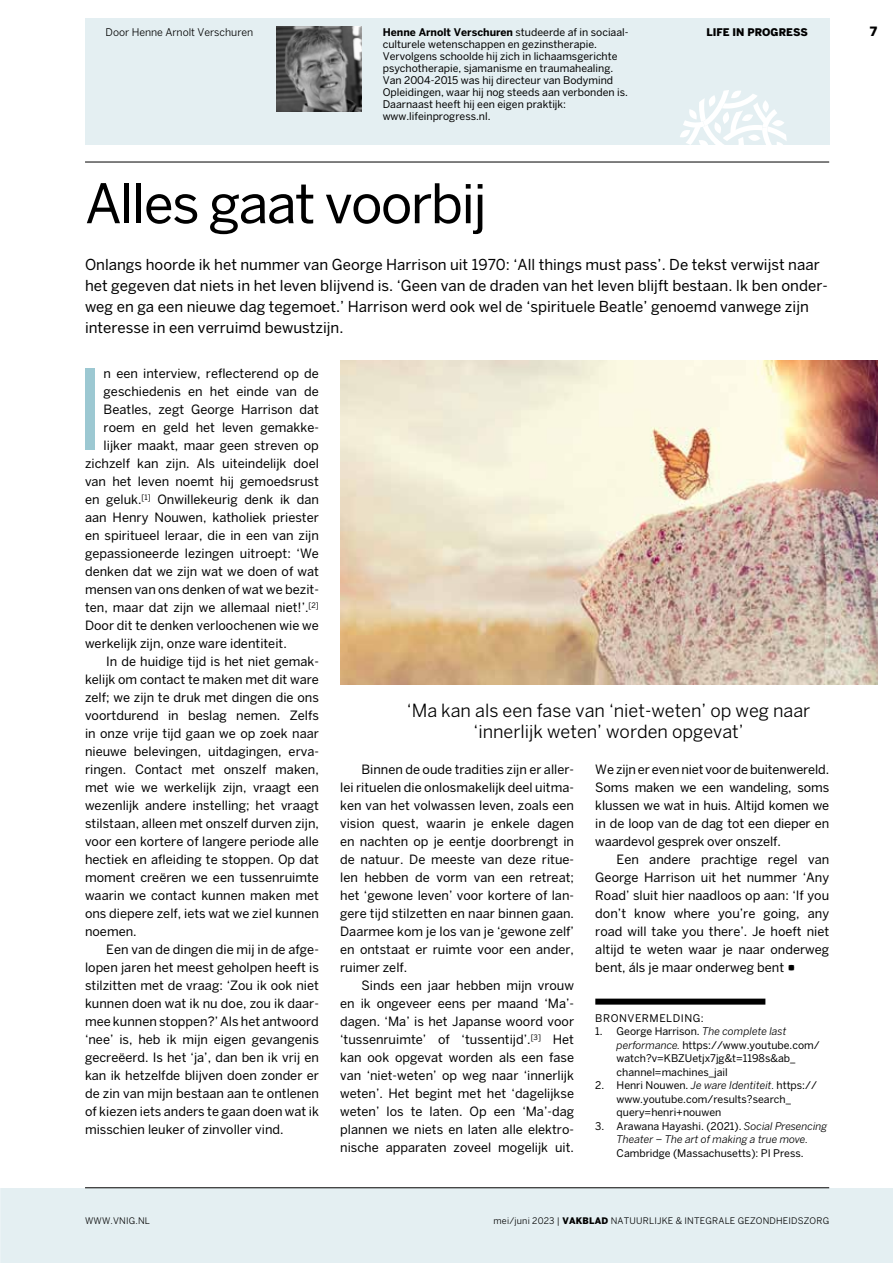
<style>
.page{position:relative;width:893px;height:1263px;background:#fff}
.page>*{position:absolute;margin:0;border:0;box-sizing:border-box;transform-origin:0 0}
.t1{font:110.1px "Benton Sans";color:#9cc8d2}
.t2{font:54px "Benton Sans";letter-spacing:-.03em;color:#000}
.t3{font:18px/21px "Benton Sans";color:#000;text-align:center}
.t4{font:15px/21px "Benton Sans";color:#000}
.t5{font:12.75px/18px "Benton Sans";color:#000;text-align:justify}
.t6{font:900 12.75px "Benton Sans";color:#000}
.t7{font:10.5px/12px "Benton Sans";color:#000}
.t8{font:italic 10.5px/13.5px "Benton Sans";color:#000;text-align:center}
.t9{font:700 10.5px "Benton Sans";color:#000}
.t10{font:10.5px "Benton Sans";color:#000}
.t11{font:10.5px "Benton Sans";letter-spacing:.05em;color:#000}
.t12{font:900 10.5px "Benton Sans";color:#000}
.t13{font:9px "Benton Sans";letter-spacing:.02em;color:#000}
.t14{font:500 9px "Benton Sans";color:#000}
.s1{font-weight:400}
.s2{font-style:italic}
.s3{font-style:normal}
.s4{font-weight:900}
</style>
<div class="page">
<div style="left:595px;top:998px;width:170px;height:6px;background:#000"></div>
<div style="left:0;top:1188px;width:893px;height:75px;background:#e4eff2"></div>
<hr style="left:85px;top:1187px;width:744px;height:1px;background:#000">
<div style="left:85px;top:18px;width:744px;height:126px;background:#e4eff2"></div>
<hr style="left:85px;top:162px;width:744px;height:1px;background:#000">
<svg style="left:680px;top:90px;width:107px;height:55px"></svg>
<img style="left:276px;top:27px;width:85px;height:85px">
<img style="left:340px;top:360px;width:537px;height:324px">
<hr style="left:0;top:0;width:1px;height:58px;background:#1a3a88">
<p class="t10" style="left:106px;top:26px;width:149px">Door Henne Arnolt Verschuren</p>
<p class="t9" style="left:383px;top:26px;width:247px">Henne Arnolt Verschuren <span class="s1">studeerde af in sociaal-</span></p>
<p class="t12" style="left:706px;top:26px;width:103px">LIFE IN PROGRESS</p>
<p class="t7" style="left:383px;top:38px;width:247px">culturele wetenschappen en gezinstherapie.<br>Vervolgens schoolde hij zich in lichaamsgerichte psychotherapie, sjamanisme en traumahealing.<br>Van 2004-2015 was hij directeur van Bodymind Opleidingen, waar hij nog steeds aan verbonden is.<br>Daarnaast heeft hij een eigen praktijk: www.lifeinprogress.nl.</p>
<h2 class="t2" style="left:85px;top:172px;width:403px">Alles gaat voorbij</h2>
<p class="t4" style="left:85px;top:254px;width:744px">Onlangs hoorde ik het nummer van George Harrison uit 1970: ‘All things must pass’. De tekst verwijst naar het gegeven dat niets in het leven blijvend is. ‘Geen van de draden van het leven blijft bestaan. Ik ben onder&shy;weg en ga een nieuwe dag tegemoet.’ Harrison werd ook wel de ‘spirituele Beatle’ genoemd vanwege zijn interesse in een verruimd bewustzijn.</p>
<h1 class="t1" style="left:74px;top:345px;width:33px">I</h1>
<p class="t5" style="left:104px;top:364px;width:217px">n een interview, reflecterend op de</p>
<p class="t5" style="left:104px;top:382px;width:217px">geschiedenis en het einde van de</p>
<p class="t5" style="left:104px;top:400px;width:217px">Beatles, zegt George Harrison dat</p>
<p class="t5" style="left:104px;top:418px;width:217px">roem en geld het leven gemakke-</p>
<p class="t5" style="left:104px;top:436px;width:217px">lijker maakt, maar geen streven op</p>
<p class="t5" style="left:85px;top:454px;width:235px">zichzelf kan zijn. Als uiteindelijk doel</p>
<p class="t5" style="left:85px;top:472px;width:235px">van het leven noemt hij gemoedsrust</p>
<p class="t5" style="left:85px;top:490px;width:235px">en geluk.<sup>[1]</sup> Onwillekeurig denk ik dan</p>
<p class="t5" style="left:85px;top:508px;width:235px">aan Henry Nouwen, katholiek priester</p>
<p class="t5" style="left:85px;top:526px;width:235px">en spiritueel leraar, die in een van zijn</p>
<p class="t5" style="left:85px;top:544px;width:235px">gepassioneerde lezingen uitroept: ‘We</p>
<p class="t5" style="left:85px;top:562px;width:235px">denken dat we zijn wat we doen of wat</p>
<p class="t5" style="left:85px;top:580px;width:235px">mensen van ons denken of wat we bezit-</p>
<p class="t5" style="left:85px;top:598px;width:235px">ten, maar dat zijn we allemaal niet!’.<sup>[2]</sup></p>
<p class="t5" style="left:85px;top:616px;width:235px">Door dit te denken verloochenen wie we</p>
<p class="t5" style="left:85px;top:634px;width:203px">werkelijk zijn, onze ware identiteit.</p>
<p class="t5" style="left:106px;top:652px;width:214px">In de huidige tijd is het niet gemak-</p>
<p class="t5" style="left:85px;top:670px;width:235px">kelijk om contact te maken met dit ware</p>
<p class="t5" style="left:85px;top:688px;width:235px">zelf; we zijn te druk met dingen die ons</p>
<p class="t5" style="left:85px;top:706px;width:235px">voortdurend in beslag nemen. Zelfs</p>
<p class="t5" style="left:85px;top:724px;width:235px">in onze vrije tijd gaan we op zoek naar</p>
<p class="t5" style="left:85px;top:742px;width:235px">nieuwe belevingen, uitdagingen, erva-</p>
<p class="t5" style="left:85px;top:760px;width:235px">ringen. Contact met onszelf maken,</p>
<p class="t5" style="left:85px;top:778px;width:235px">met wie we werkelijk zijn, vraagt een</p>
<p class="t5" style="left:85px;top:796px;width:235px">wezenlijk andere instelling; het vraagt</p>
<p class="t5" style="left:85px;top:814px;width:235px">stilstaan, alleen met onszelf durven zijn,</p>
<p class="t5" style="left:85px;top:832px;width:235px">voor een kortere of langere periode alle</p>
<p class="t5" style="left:85px;top:850px;width:235px">hectiek en afleiding te stoppen. Op dat</p>
<p class="t5" style="left:85px;top:868px;width:235px">moment creëren we een tussenruimte</p>
<p class="t5" style="left:85px;top:886px;width:235px">waarin we contact kunnen maken met</p>
<p class="t5" style="left:85px;top:904px;width:235px">ons diepere zelf, iets wat we ziel kunnen</p>
<p class="t5" style="left:85px;top:922px;width:53px">noemen.</p>
<p class="t5" style="left:106px;top:940px;width:214px">Een van de dingen die mij in de afge-</p>
<p class="t5" style="left:85px;top:958px;width:235px">lopen jaren het meest geholpen heeft is</p>
<p class="t5" style="left:85px;top:976px;width:235px">stilzitten met de vraag: ‘Zou ik ook niet</p>
<p class="t5" style="left:85px;top:994px;width:235px">kunnen doen wat ik nu doe, zou ik daar-</p>
<p class="t5" style="left:85px;top:1012px;width:235px">mee kunnen stoppen?’ Als het antwoord</p>
<p class="t5" style="left:85px;top:1030px;width:235px">‘nee’ is, heb ik mijn eigen gevangenis</p>
<p class="t5" style="left:85px;top:1048px;width:235px">gecreëerd. Is het ‘ja’, dan ben ik vrij en</p>
<p class="t5" style="left:85px;top:1066px;width:235px">kan ik hetzelfde blijven doen zonder er</p>
<p class="t5" style="left:85px;top:1084px;width:235px">de zin van mijn bestaan aan te ontlenen</p>
<p class="t5" style="left:85px;top:1102px;width:235px">of kiezen iets anders te gaan doen wat ik</p>
<p class="t5" style="left:85px;top:1120px;width:200px">misschien leuker of zinvoller vind.</p>
<h3 class="t3" style="left:407px;top:699px;width:405px">‘Ma kan als een fase van ‘niet-weten’ op weg naar ‘innerlijk weten’ worden opgevat’</h3>
<p class="t5" style="left:340px;top:760px;width:235px;text-indent:21px">Binnen de oude tradities zijn er aller&shy;lei rituelen die onlosmakelijk deel uitma&shy;ken van het volwassen leven, zoals een vision quest, waarin je enkele dagen en nachten op je eentje doorbrengt in de natuur. De meeste van deze ritue&shy;len hebben de vorm van een retreat; het ‘gewone leven’ voor kortere of lan&shy;gere tijd stilzetten en naar binnen gaan.<br>Daarmee kom je los van je ‘gewone zelf’ en ontstaat er ruimte voor een ander, ruimer zelf.</p>
<p class="t5" style="left:340px;top:976px;width:235px;text-indent:21px">Sinds een jaar hebben mijn vrouw en ik ongeveer eens per maand ‘Ma’- dagen. ‘Ma’ is het Japanse woord voor ‘tussenruimte’ of ‘tussentijd’.<sup>[3]</sup> Het kan ook opgevat worden als een fase van ‘niet-weten’ op weg naar ‘innerlijk weten’. Het begint met het ‘dagelijkse weten’ los te laten. Op een ‘Ma’-dag plannen we niets en laten alle elektro&shy;nische apparaten zoveel mogelijk uit.</p>
<p class="t5" style="left:595px;top:760px;width:235px">We zijn er even niet voor de buitenwereld.<br>Soms maken we een wandeling, soms klussen we wat in huis. Altijd komen we in de loop van de dag tot een dieper en waardevol gesprek over onszelf.</p>
<p class="t5" style="left:595px;top:850px;width:235px;text-indent:21px">Een andere prachtige regel van George Harrison uit het nummer ‘Any Road’ sluit hier naadloos op aan: ‘If you don’t know where you’re going, any road will take you there’. Je hoeft niet altijd te weten waar je naar onderweg bent, áls je maar onderweg bent</p>
<p class="t11" style="left:595px;top:1011px;width:110px">BRONVERMELDING:</p>
<p class="t7" style="left:617px;top:1024px;width:205px;line-height:13.5px;text-indent:-21px">1. George Harrison. <span class="s2">The complete last performance.</span> https://www.youtube.com/ watch?v=KBZUetjx7jg&amp;t=1198s&amp;ab_ channel=machines_jail</p>
<p class="t7" style="left:617px;top:1078px;width:202px;line-height:13.5px;text-indent:-21px">2. Henri Nouwen. <span class="s2">Je ware Identiteit.</span> https:// www.youtube.com/results?search_ query=henri+nouwen</p>
<p class="t8" style="left:595px;top:1119px;width:234px"><span class="s3">3. Arawana Hayashi. (2021).</span> Social Presencing<br>Theater – The art of making a true move.</p>
<p class="t7" style="left:617px;top:1147px;width:189px">Cambridge (Massachusetts): PI Press.</p>
<p class="t13" style="left:85px;top:1215px;width:67px">WWW.VNIG.NL</p>
<p class="t14" style="left:130px;top:1215px;width:23px">G.NL</p>
<p class="t13" style="left:494px;top:1215px;width:337px">mei/juni 2023 | <span class="s4">VAKBLAD</span> NATUURLIJKE &amp; INTEGRALE GEZONDHEIDSZORG</p>
<p class="t6" style="left:870px;top:24px;width:8px">7</p>
</div>
